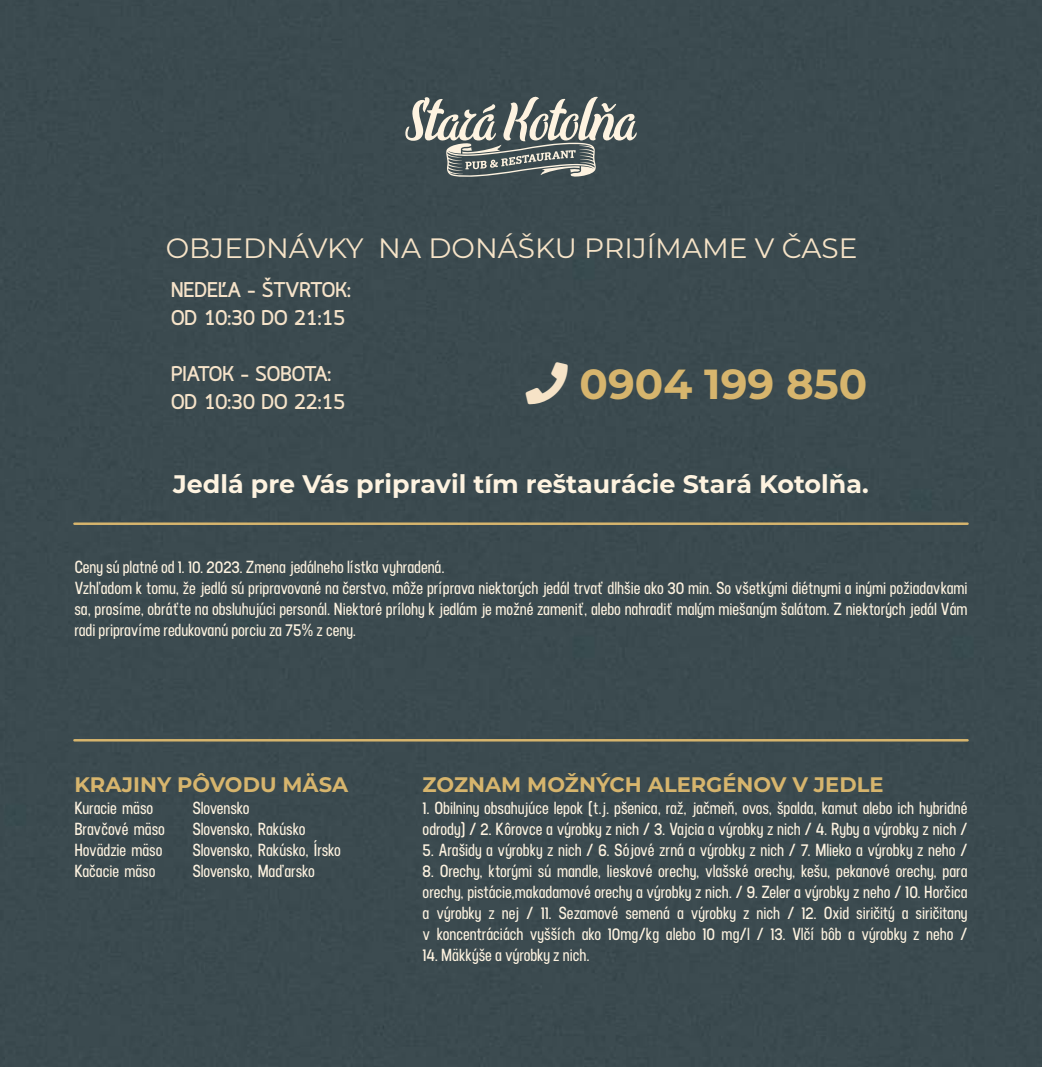
<style>
.page{position:relative;width:1042px;height:1067px;background:#3b4a4f}
.page>*{position:absolute;margin:0;border:0;box-sizing:border-box;transform-origin:0 0}
.t1{font:700 42px "Montserrat";color:#d7b56d}
.t2{font:28px "Montserrat";color:#f6e3c7}
.t3{font:700 25.38px "Montserrat";color:#fef3e0}
.t4{font:700 21px/28px "Quark";color:#f6e3c9}
.t5{font:700 21px "Montserrat";color:#d7b56d}
.t6{font:600 17.5px/21px "Neusa";color:#fef3e0}
</style>
<div class="page">
<svg style="left:405px;top:95px;width:232px;height:83px;background:#717877"></svg>
<hr style="left:74px;top:522px;width:893px;height:3px;background:#d7b56d">
<hr style="left:74px;top:739px;width:893px;height:2px;background:#d7b56d">
<div style="left:526px;top:361px;width:42px;height:43px;background:#3b4a4f"></div>
<h2 class="t2" style="left:166px;top:231px;width:693px">OBJEDNÁVKY NA DONÁŠKU PRIJÍMAME V ČASE</h2>
<p class="t4" style="left:171px;top:278px;width:181px">NEDEĽA - ŠTVRTOK:<br>OD 10:30 DO 21:15</p>
<p class="t4" style="left:171px;top:362px;width:176px">PIATOK - SOBOTA:<br>OD 10:30 DO 22:15</p>
<h1 class="t1" style="left:579px;top:358px;width:289px">0904 199 850</h1>
<h3 class="t3" style="left:173px;top:468px;width:697px">Jedlá pre Vás pripravil tím reštaurácie Stará Kotolňa.</h3>
<p class="t6" style="left:74px;top:558px;width:894px">Ceny sú platné od 1. 10. 2023. Zmena jedálneho lístka vyhradená.<br>Vzhľadom k tomu, že jedlá sú pripravované na čerstvo, môže príprava niektorých jedál trvať dlhšie ako 30 min. So všetkými diétnymi a inými požiadavkami sa, prosíme, obráťte na obsluhujúci personál. Niektoré prílohy k jedlám je možné zameniť, alebo nahradiť malým miešaným šalátom. Z niektorých jedál Vám radi pripravíme redukovanú porciu za 75% z ceny.</p>
<p class="t5" style="left:74px;top:771px;width:275px">KRAJINY PÔVODU MÄSA</p>
<p class="t6" style="left:74px;top:799px;width:80px">Kuracie mäso</p>
<p class="t6" style="left:192px;top:799px;width:59px">Slovensko</p>
<p class="t6" style="left:74px;top:820px;width:92px">Bravčové mäso</p>
<p class="t6" style="left:192px;top:820px;width:115px">Slovensko, Rakúsko</p>
<p class="t6" style="left:74px;top:841px;width:90px">Hovädzie mäso</p>
<p class="t6" style="left:192px;top:841px;width:150px">Slovensko, Rakúsko, Írsko</p>
<p class="t6" style="left:74px;top:862px;width:83px">Kačacie mäso</p>
<p class="t6" style="left:192px;top:862px;width:124px">Slovensko, Maďarsko</p>
<p class="t5" style="left:423px;top:771px;width:462px">ZOZNAM MOŽNÝCH ALERGÉNOV V JEDLE</p>
<p class="t6" style="left:423px;top:799px;width:546px">1. Obilniny obsahujúce lepok (t.j. pšenica, raž, jačmeň, ovos, špalda, kamut alebo ich hybridné odrody) / 2. Kôrovce a výrobky z nich / 3. Vajcia a výrobky z nich / 4. Ryby a výrobky z nich /</p>
<p class="t6" style="left:423px;top:841px;width:546px">5. Arašidy a výrobky z nich / 6. Sójové zrná a výrobky z nich / 7. Mlieko a výrobky z neho /</p>
<p class="t6" style="left:422px;top:862px;width:546px;text-align:justify">8. Orechy, ktorými sú mandle, lieskové orechy, vlašské orechy, kešu, pekanové orechy, para orechy, pistácie,makadamové orechy a výrobky z nich. / 9. Zeler a výrobky z neho / 10. Horčica a výrobky z nej / 11. Sezamové semená a výrobky z nich / 12. Oxid siričitý a siričitany v koncentráciách vyšších ako 10mg/kg alebo 10 mg/l / 13. Vlčí bôb a výrobky z neho /</p>
<p class="t6" style="left:422px;top:946px;width:169px">14. Mäkkýše a výrobky z nich.</p>
</div>
